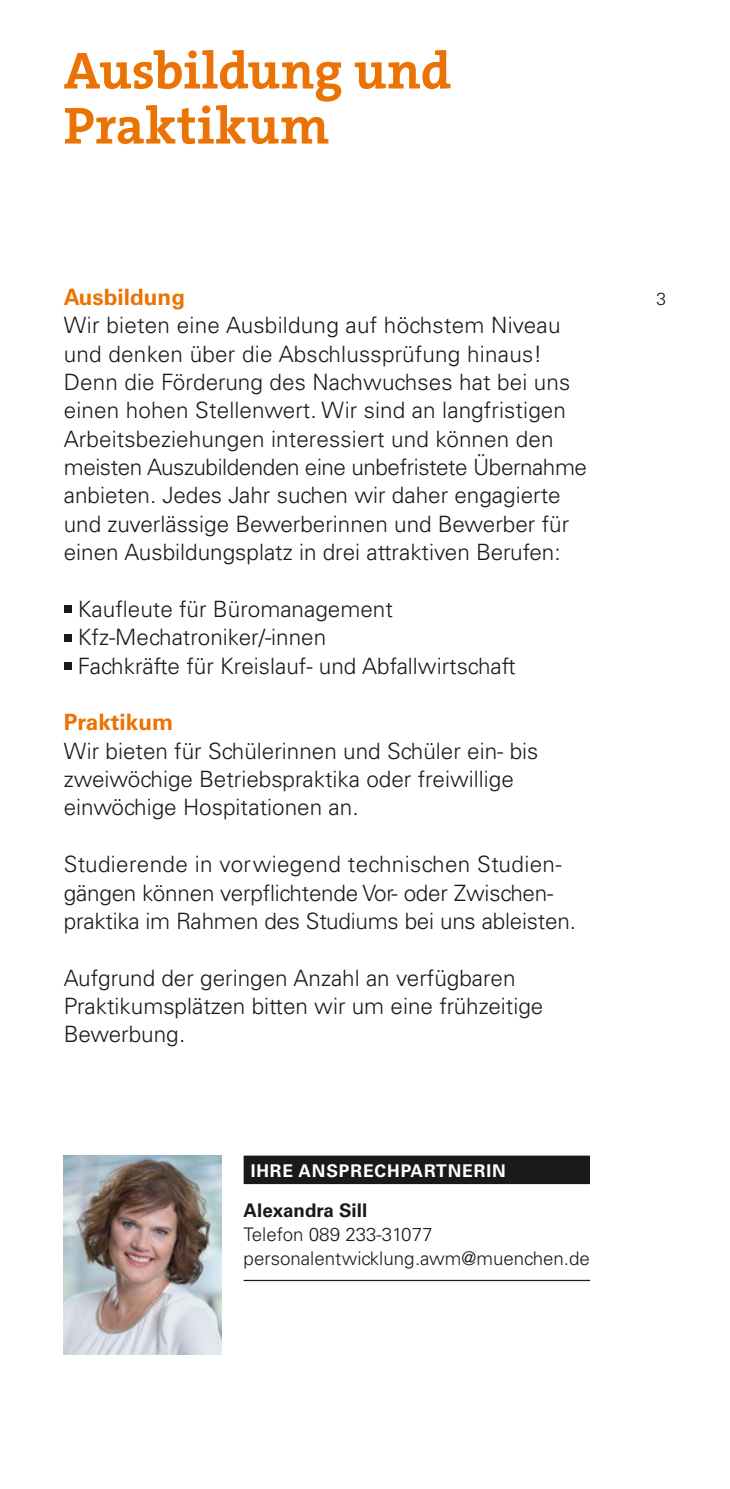
<style>
.page{position:relative;width:730px;height:1489px;background:#fff}
.page>*{position:absolute;margin:0;border:0;box-sizing:border-box;transform-origin:0 0}
.t1{font:52.5px/55px "The Serif HP7 Bld";letter-spacing:.005em;color:#eb7305}
.t2{font:300 22.5px/28.2px "Univers LT Std";color:#1a1a18}
.t3{font:700 22.5px "Univers LT Std";color:#eb7305}
.t4{font:300 18.75px/23.8px "Univers LT Std";color:#1a1a18}
.t5{font:700 18.75px "Univers LT Std";color:#1a1a18}
.t6{font:700 17.5px "Univers LT Std";letter-spacing:.05em;color:#fff}
.t7{font:300 17.5px "Univers LT Std";color:#1a1a18}
</style>
<div class="page">
<img style="left:64px;top:1155px;width:157px;height:199px">
<div style="left:64px;top:605px;width:8px;height:8px;background:#1a1a18"></div>
<div style="left:64px;top:634px;width:8px;height:7px;background:#1a1a18"></div>
<div style="left:64px;top:662px;width:8px;height:8px;background:#1a1a18"></div>
<div style="left:244px;top:1155px;width:346px;height:28px;background:#1a1a18"></div>
<hr style="left:244px;top:1279px;width:346px;height:1px;background:#1a1a18">
<h1 class="t1" style="left:64px;top:43px;width:389px">Ausbildung und<br>Praktikum</h1>
<p class="t3" style="left:64px;top:284px;width:123px">Ausbildung</p>
<p class="t2" style="left:64px;top:311px;width:525px">Wir bieten eine Ausbildung auf höchstem Niveau und denken über die Abschlussprüfung hinaus!<br>Denn die Förderung des Nachwuchses hat bei uns einen hohen Stellenwert. Wir sind an langfristigen Arbeitsbeziehungen interessiert und können den meisten Auszubildenden eine unbefristete Übernahme anbieten. Jedes Jahr suchen wir daher engagierte und zuverlässige Bewerberinnen und Bewerber für einen Ausbildungsplatz in drei attraktiven Berufen:</p>
<p class="t2" style="left:78px;top:594px;width:439px">Kaufleute für Büromanagement<br>Kfz-Mechatroniker/-innen<br>Fachkräfte für Kreislauf- und Abfallwirtschaft</p>
<p class="t3" style="left:64px;top:709px;width:111px">Praktikum</p>
<p class="t2" style="left:64px;top:736px;width:476px">Wir bieten für Schülerinnen und Schüler ein- bis zweiwöchige Betriebspraktika oder freiwillige einwöchige Hospitationen an.</p>
<p class="t2" style="left:64px;top:850px;width:514px">Studierende in vorwiegend technischen Studien&shy;gängen können verpflichtende Vor- oder Zwischen&shy;praktika im Rahmen des Studiums bei uns ableisten.</p>
<p class="t2" style="left:64px;top:963px;width:481px">Aufgrund der geringen Anzahl an verfügbaren<br>Praktikumsplätzen bitten wir um eine frühzeitige<br>Bewerbung.</p>
<p class="t6" style="left:251px;top:1160px;width:257px">IHRE ANSPRECHPARTNERIN</p>
<p class="t5" style="left:244px;top:1199px;width:125px">Alexandra Sill</p>
<p class="t4" style="left:244px;top:1222px;width:348px">Telefon 089 233-31077 personalentwicklung.awm@muenchen.de</p>
<p class="t7" style="left:656px;top:288px;width:11px">3</p>
</div>
